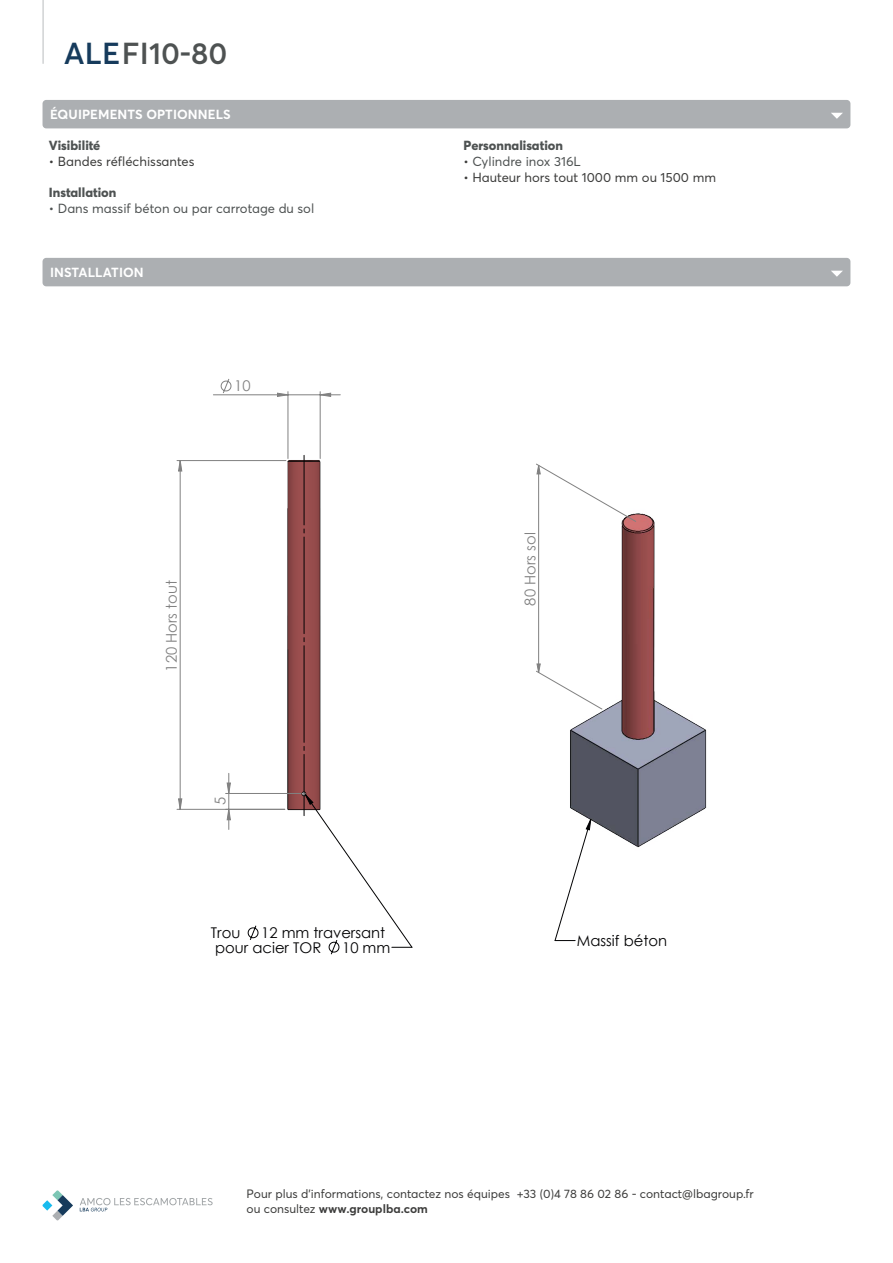
<style>
.page{position:relative;width:893px;height:1263px;background:#fff}
.page>*{position:absolute;margin:0;border:0;box-sizing:border-box;transform-origin:0 0}
.t1{font:600 30px "Averta";letter-spacing:.005em;color:#4e5252}
.t2{font:14.85px "Century Gothic";color:#020203}
.t3{font:14.85px "Century Gothic";color:#818181}
.t4{font:13.05px "Averta";color:#3c3c3b}
.t5{font:13.05px "Averta";color:#4e5252}
.t6{font:800 13.05px "Averta";color:#4e5252}
.t7{font:700 13.05px "Averta";letter-spacing:.005em;color:#fff}
.t8{font:12px/14.4px "Averta";color:#3c3c3b}
.s1{color:#163b5c}
.s2{color:#3c3c3b}
.s3{font-weight:700}
</style>
<div class="page">
<hr style="left:43px;top:0;width:1px;height:64px;background:#c1c4c6">
<div style="left:43px;top:100px;width:807px;height:28px;background:#acafb2;border-radius:4px"></div>
<svg style="left:831px;top:113px;width:12px;height:6px"></svg>
<div style="left:43px;top:258px;width:807px;height:28px;background:#acafb2;border-radius:4px"></div>
<svg style="left:831px;top:271px;width:12px;height:6px"></svg>
<img style="left:608px;top:513px;width:99px;height:335px">
<svg style="left:221px;top:379px;width:11px;height:14px"></svg>
<svg style="left:248px;top:925px;width:11px;height:15px"></svg>
<hr style="left:288px;top:392px;width:1px;height:66px;background:#818181">
<hr style="left:320px;top:392px;width:1px;height:66px;background:#818181">
<hr style="left:213px;top:394px;width:75px;height:1px;background:#818181">
<hr style="left:177px;top:809px;width:108px;height:1px;background:#818181">
<hr style="left:177px;top:460px;width:109px;height:1px;background:#818181">
<svg style="left:225px;top:463px;width:411px;height:367px"></svg>
<svg style="left:304px;top:455px;width:288px;height:500px"></svg>
<svg style="left:277px;top:392px;width:63px;height:5px"></svg>
<svg style="left:178px;top:461px;width:4px;height:349px"></svg>
<svg style="left:227px;top:465px;width:313px;height:355px"></svg>
<svg style="left:43px;top:1190px;width:30px;height:30px"></svg>
<svg style="left:80px;top:1198px;width:133px;height:13px"></svg>
<h1 class="t1" style="left:64px;top:34px;width:165px"><span class="s1">ALE</span>FI10-80</h1>
<p class="t7" style="left:50px;top:106px;width:182px">ÉQUIPEMENTS OPTIONNELS</p>
<p class="t6" style="left:49px;top:137px;width:53px">Visibilité</p>
<p class="t4" style="left:49px;top:153px;width:147px">• Bandes réfléchissantes</p>
<p class="t6" style="left:49px;top:184px;width:69px">Installation</p>
<p class="t5" style="left:49px;top:200px;width:267px">• Dans massif béton ou par carrotage du sol</p>
<p class="t7" style="left:50px;top:264px;width:95px">INSTALLATION</p>
<p class="t3" style="left:234px;top:376px;width:18px">10</p>
<p class="t3" style="left:161px;top:672px;width:93px;rotate:-90deg">120 Hors tout</p>
<p class="t3" style="left:210px;top:805px;width:10px;rotate:-90deg">5</p>
<p class="t2" style="left:211px;top:923px;width:31px">Trou</p>
<p class="t2" style="left:261px;top:923px;width:126px">12 mm traversant</p>
<p class="t2" style="left:215px;top:937px;width:108px">pour acier TOR</p>
<p class="t2" style="left:342px;top:937px;width:50px">10 mm</p>
<p class="t6" style="left:463px;top:137px;width:101px">Personnalisation</p>
<p class="t5" style="left:463px;top:153px;width:119px"><span class="s2">•</span> Cylindre inox 316L</p>
<p class="t4" style="left:463px;top:169px;width:254px">• Hauteur hors tout 1000 mm ou 1500 mm</p>
<p class="t3" style="left:520px;top:605px;width:74px;rotate:-90deg">80 Hors sol</p>
<p class="t2" style="left:577px;top:930px;width:92px">Massif béton</p>
<p class="t8" style="left:247px;top:1186px;width:265px">Pour plus d’informations, contactez nos équipes ou consultez <span class="s3">www.grouplba.com</span></p>
<p class="t8" style="left:517px;top:1186px;width:239px">+33 0( 4) 78 86 02 86 - contact@lbagroup f r.</p>
</div>
